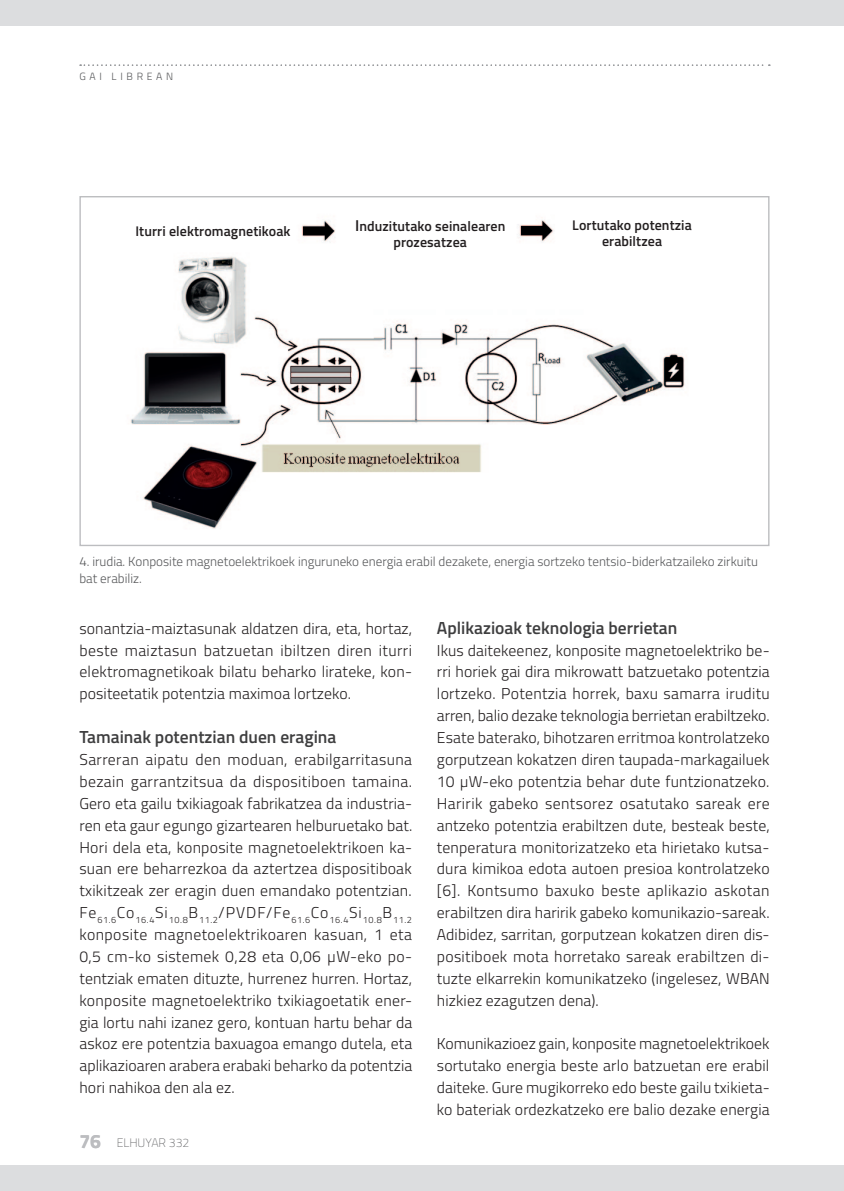
<style>
.page{position:relative;width:844px;height:1191px;background:#fff}
.page>*{position:absolute;margin:0;border:0;box-sizing:border-box;transform-origin:0 0}
.t1{font:600 17.5px "Titillium";color:#3e3e3f}
.t2{font:300 15.75px/21.9px "Titillium";letter-spacing:.005em;color:#231f20;text-align:justify}
.t3{font:600 14px/15.8px "Titillium";letter-spacing:.005em;color:#231f20;text-align:center}
.t4{font:300 13.12px/17.5px "Titillium";color:#57585a}
.t5{font:100 12.25px "Titillium";color:#57585a}
.t6{font:300 10.5px "Titillium";letter-spacing:.35em;color:#57585a}
.t7{font:300 9.1px "Titillium";letter-spacing:.06em;color:#231f20}
.s1{font-size:15.75px}
.s2{font-weight:700;font-size:19.25px;color:#bcbdc0}
</style>
<div class="page">
<div style="left:0;top:0;width:843px;height:26px;background:#dcdddf"></div>
<div style="left:0;top:1165px;width:843px;height:26px;background:#dcdddf"></div>
<svg style="left:80px;top:64px;width:689px;height:2px"></svg>
<img style="left:130px;top:220px;width:555px;height:309px">
<p class="t6" style="left:79px;top:68px;width:95px">GAI LIBREAN</p>
<p class="t3" style="left:135px;top:222px;width:157px">Iturri elektromagnetikoak</p>
<p class="t3" style="left:572px;top:217px;width:121px">Lortutako potentzia erabiltzea</p>
<p class="t3" style="left:355px;top:218px;width:152px"><span class="s1">I</span>nduzitutako seinalearen prozesatzea</p>
<p class="t4" style="left:79px;top:551px;width:679px">4. irudia. Konposite magnetoelektrikoek inguruneko energia erabil dezakete, energia sortzeko tentsio-biderkatzaileko zirkuitu bat erabiliz.</p>
<p class="t2" style="left:79px;top:616px;width:334px">sonantzia-maiztasunak aldatzen dira, eta, hortaz, beste maiztasun batzuetan ibiltzen diren iturri elektromagnetikoak bilatu beharko lirateke, kon&shy;positeetatik potentzia maximoa lortzeko.</p>
<p class="t1" style="left:79px;top:724px;width:258px">Tamainak potentzian duen eragina</p>
<p class="t2" style="left:79px;top:747px;width:334px">Sarreran aipatu den moduan, erabilgarritasuna bezain garrantzitsua da dispositiboen tamaina.<br>Gero eta gailu txikiagoak fabrikatzea da industria&shy;ren eta gaur egungo gizartearen helburuetako bat.<br>Hori dela eta, konposite magnetoelektrikoen ka&shy;suan ere beharrezkoa da aztertzea dispositiboak txikitzeak zer eragin duen emandako potentzian.</p>
<p class="t7" style="left:79px;top:913px;width:334px"><sup>Fe</sup>61.6<sup>Co</sup>16.4<sup>Si</sup>10.8<sup>B</sup>11.2<sup>/PVDF/Fe</sup>61.6<sup>Co</sup>16.4<sup>Si</sup>10.8<sup>B</sup>11.2</p>
<p class="t2" style="left:79px;top:922px;width:334px">konposite magnetoelektrikoaren kasuan, 1 eta 0,5 cm-ko sistemek 0,28 eta 0,06 μW-eko po&shy;tentziak ematen dituzte, hurrenez hurren. Hortaz, konposite magnetoelektriko txikiagoetatik ener&shy;gia lortu nahi izanez gero, kontuan hartu behar da askoz ere potentzia baxuagoa emango dutela, eta aplikazioaren arabera erabaki beharko da potentzia hori nahikoa den ala ez.</p>
<p class="t5" style="left:79px;top:1133px;width:111px"><span class="s2">76</span> ELHUYAR 332</p>
<p class="t1" style="left:437px;top:614px;width:242px">Aplikazioak teknologia berrietan</p>
<p class="t2" style="left:437px;top:638px;width:334px">Ikus daitekeenez, konposite magnetoelektriko be&shy;rri horiek gai dira mikrowatt batzuetako potentzia lortzeko. Potentzia horrek, baxu samarra iruditu arren, balio dezake teknologia berrietan erabiltzeko.<br>Esate baterako, bihotzaren erritmoa kontrolatzeko gorputzean kokatzen diren taupada-markagailuek 10 μW-eko potentzia behar dute funtzionatzeko.<br>Haririk gabeko sentsorez osatutako sareak ere antzeko potentzia erabiltzen dute, besteak beste, tenperatura monitorizatzeko eta hirietako kutsa&shy;dura kimikoa edota autoen presioa kontrolatzeko [6]. Kontsumo baxuko beste aplikazio askotan erabiltzen dira haririk gabeko komunikazio-sareak.<br>Adibidez, sarritan, gorputzean kokatzen diren dis&shy;positiboek mota horretako sareak erabiltzen di&shy;tuzte elkarrekin komunikatzeko (ingelesez, WBAN hizkiez ezagutzen dena).</p>
<p class="t2" style="left:437px;top:1032px;width:334px">Komunikazioez gain, konposite magnetoelektrikoek sortutako energia beste arlo batzuetan ere erabil daiteke. Gure mugikorreko edo beste gailu txikieta&shy;ko bateriak ordezkatzeko ere balio dezake energia</p>
</div>
